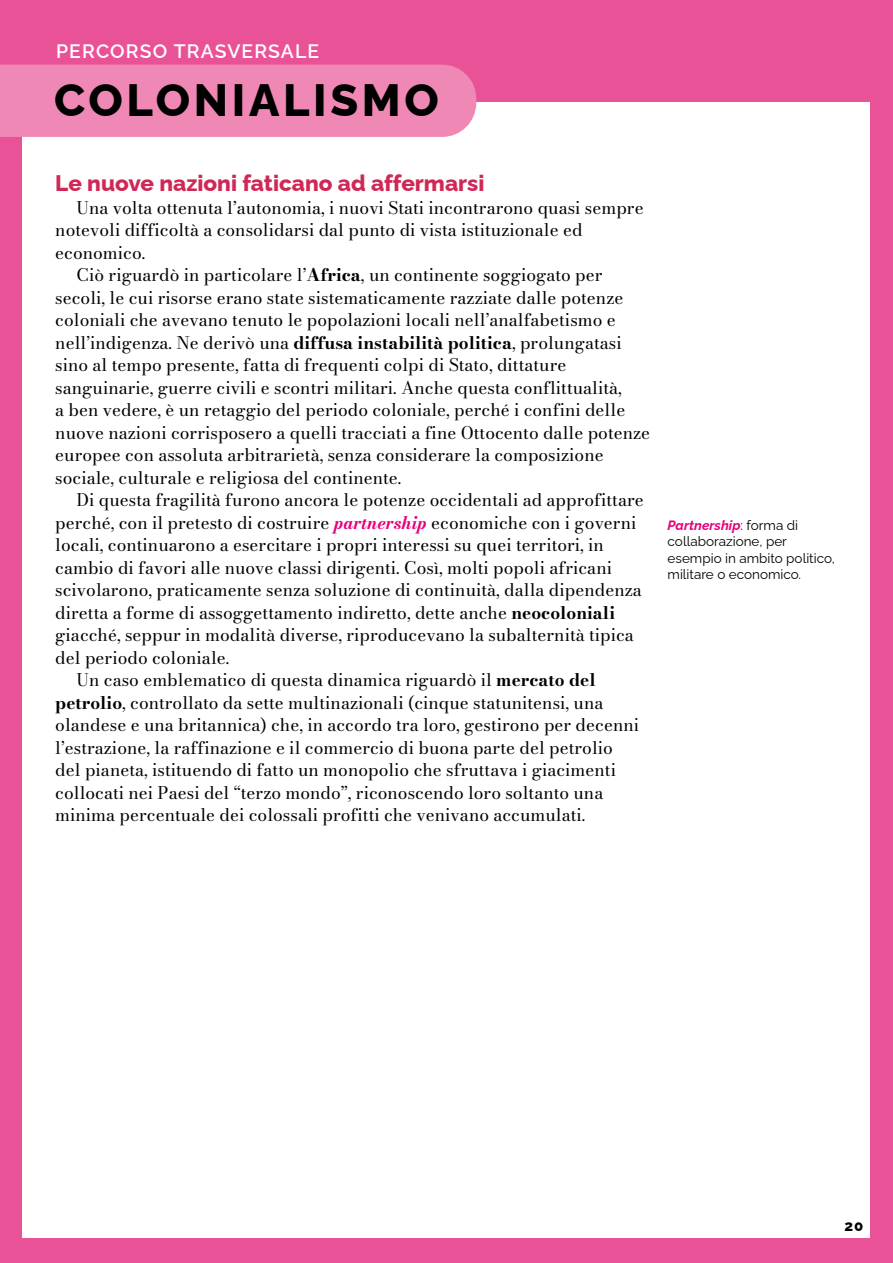
<style>
.page{position:relative;width:893px;height:1263px;background:#ea5297}
.page>*{position:absolute;margin:0;border:0;box-sizing:border-box;transform-origin:0 0}
.t1{font:800 45.3px "Raleway";letter-spacing:.08em;color:#000}
.t2{font:800 22.5px "Raleway";color:#d02856}
.t3{font:600 19.5px "Raleway";letter-spacing:.06em;color:#fff}
.t4{font:17.25px "Bodoni Moda 9 pt";color:#000}
.t5{font:800 15px "Raleway";color:#000}
.t6{font:13.5px/16.5px "Raleway";color:#000}
.s1{font-weight:700}
.s2{font-weight:700;font-style:italic;color:#e6007d}
</style>
<div class="page">
<div style="left:23px;top:102px;width:847px;height:1136px;background:#fff"></div>
<div style="left:0;top:65px;width:476px;height:72px;background:#f088b6"></div>
<p class="t3" style="left:56px;top:36px;width:265px">PERCORSO TRASVERSALE</p>
<h1 class="t1" style="left:54px;top:64px;width:386px">COLONIALISMO</h1>
<h2 class="t2" style="left:55px;top:165px;width:431px">Le nuove nazioni faticano ad affermarsi</h2>
<p class="t4" style="left:77px;top:196px;width:569px">Una volta ottenuta l’autonomia, i nuovi Stati incontrarono quasi sempre</p>
<p class="t4" style="left:55px;top:218px;width:529px">notevoli difficoltà a consolidarsi dal punto di vista istituzionale ed</p>
<p class="t4" style="left:55px;top:241px;width:91px">economico.</p>
<p class="t4" style="left:77px;top:263px;width:528px">Ciò riguardò in particolare l’<span class="s1">Africa</span>, un continente soggiogato per</p>
<p class="t4" style="left:55px;top:286px;width:570px">secoli, le cui risorse erano state sistematicamente razziate dalle potenze</p>
<p class="t4" style="left:55px;top:308px;width:562px">coloniali che avevano tenuto le popolazioni locali nell’analfabetismo e</p>
<p class="t4" style="left:55px;top:331px;width:568px">nell’indigenza. Ne derivò una <span class="s1">diffusa instabilità politica</span>, prolungatasi</p>
<p class="t4" style="left:55px;top:353px;width:513px">sino al tempo presente, fatta di frequenti colpi di Stato, dittature</p>
<p class="t4" style="left:55px;top:376px;width:568px">sanguinarie, guerre civili e scontri militari. Anche questa conflittualità,</p>
<p class="t4" style="left:55px;top:398px;width:572px">a ben vedere, è un retaggio del periodo coloniale, perché i confini delle</p>
<p class="t4" style="left:55px;top:421px;width:596px">nuove nazioni corrisposero a quelli tracciati a fine Ottocento dalle potenze</p>
<p class="t4" style="left:55px;top:443px;width:550px">europee con assoluta arbitrarietà, senza considerare la composizione</p>
<p class="t4" style="left:55px;top:466px;width:348px">sociale, culturale e religiosa del continente.</p>
<p class="t4" style="left:77px;top:488px;width:569px">Di questa fragilità furono ancora le potenze occidentali ad approfittare</p>
<p class="t4" style="left:55px;top:511px;width:583px">perché, con il pretesto di costruire <span class="s2">partnership</span> economiche con i governi</p>
<p class="t4" style="left:55px;top:533px;width:550px">locali, continuarono a esercitare i propri interessi su quei territori, in</p>
<p class="t4" style="left:55px;top:556px;width:558px">cambio di favori alle nuove classi dirigenti. Così, molti popoli africani</p>
<p class="t4" style="left:55px;top:578px;width:588px">scivolarono, praticamente senza soluzione di continuità, dalla dipendenza</p>
<p class="t4" style="left:55px;top:601px;width:561px">diretta a forme di assoggettamento indiretto, dette anche <span class="s1">neocoloniali</span></p>
<p class="t4" style="left:55px;top:623px;width:580px">giacché, seppur in modalità diverse, riproducevano la subalternità tipica</p>
<p class="t4" style="left:55px;top:646px;width:176px">del periodo coloniale.</p>
<p class="t4" style="left:77px;top:668px;width:521px">Un caso emblematico di questa dinamica riguardò il <span class="s1">mercato del</span></p>
<p class="t4" style="left:55px;top:691px;width:550px"><span class="s1">petrolio</span>, controllato da sette multinazionali (cinque statunitensi, una</p>
<p class="t4" style="left:55px;top:713px;width:585px">olandese e una britannica) che, in accordo tra loro, gestirono per decenni</p>
<p class="t4" style="left:55px;top:736px;width:559px">l’estrazione, la raffinazione e il commercio di buona parte del petrolio</p>
<p class="t4" style="left:55px;top:758px;width:562px">del pianeta, istituendo di fatto un monopolio che sfruttava i giacimenti</p>
<p class="t4" style="left:55px;top:780px;width:550px">collocati nei Paesi del “terzo mondo”, riconoscendo loro soltanto una</p>
<p class="t4" style="left:55px;top:803px;width:532px">minima percentuale dei colossali profitti che venivano accumulati.</p>
<p class="t6" style="left:668px;top:515px;width:169px"><span class="s2">Partnership</span>: forma di collaborazione, per esempio in ambito politico, militare o economico.</p>
<p class="t5" style="left:844px;top:1213px;width:20px">20</p>
</div>
